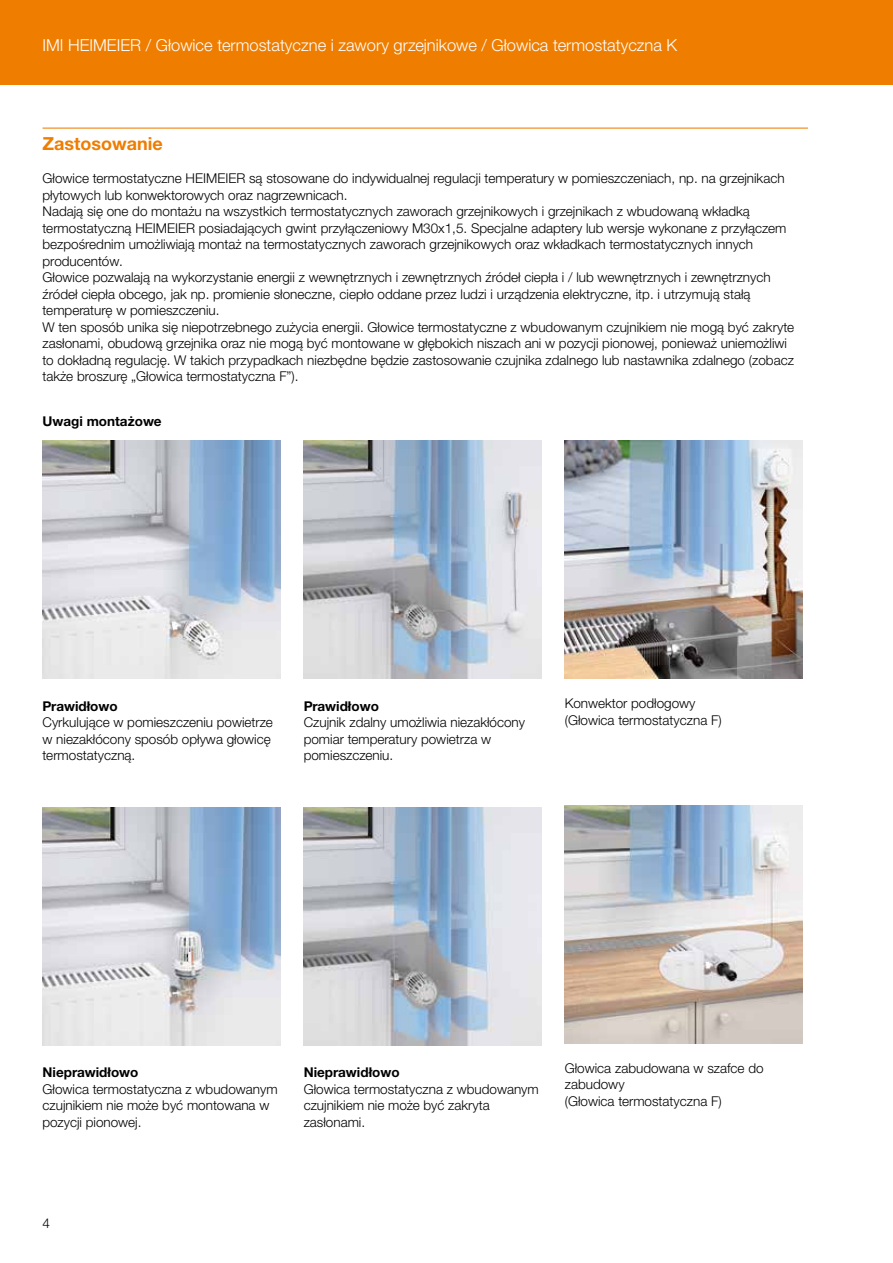
<style>
.page{position:relative;width:893px;height:1263px;background:#fff}
.page>*{position:absolute;margin:0;border:0;box-sizing:border-box;transform-origin:0 0}
.t1{font:700 18px "Helvetica Neue LTW1 G";color:#ef7d00}
.t2{font:300 16.5px "Helvetica Neue LTW1 G";color:#fff}
.t3{font:300 13.5px/16.5px "Helvetica Neue LTW1 G";color:#000}
.t4{font:700 13.5px "Helvetica Neue LTW1 G";color:#000}
</style>
<div class="page">
<div style="left:0;top:0;width:893px;height:85px;background:#ef7d00"></div>
<hr style="left:43px;top:128px;width:765px;height:1px;background:#ef7d00">
<img style="left:43px;top:441px;width:238px;height:238px">
<img style="left:43px;top:807px;width:238px;height:238px">
<img style="left:304px;top:441px;width:238px;height:238px">
<img style="left:304px;top:807px;width:238px;height:238px">
<img style="left:565px;top:441px;width:238px;height:238px">
<img style="left:565px;top:805px;width:238px;height:238px">
<p class="t2" style="left:43px;top:35px;width:636px">IMI HEIMEIER / Głowice termostatyczne i zawory grzejnikowe / Głowica termostatyczna K</p>
<h1 class="t1" style="left:43px;top:132px;width:122px">Zastosowanie</h1>
<p class="t3" style="left:43px;top:170px;width:753px">Głowice termostatyczne HEIMEIER są stosowane do indywidualnej regulacji temperatury w pomieszczeniach, np. na grzejnikach płytowych lub konwektorowych oraz nagrzewnicach.<br>Nadają się one do montażu na wszystkich termostatycznych zaworach grzejnikowych i grzejnikach z wbudowaną wkładką termostatyczną HEIMEIER posiadających gwint przyłączeniowy M30x1,5. Specjalne adaptery lub wersje wykonane z przyłączem bezpośrednim umożliwiają montaż na termostatycznych zaworach grzejnikowych oraz wkładkach termostatycznych innych producentów.<br>Głowice pozwalają na wykorzystanie energii z wewnętrznych i zewnętrznych źródeł ciepła i / lub wewnętrznych i zewnętrznych źródeł ciepła obcego, jak np. promienie słoneczne, ciepło oddane przez ludzi i urządzenia elektryczne, itp. i utrzymują stałą temperaturę w pomieszczeniu.<br>W ten sposób unika się niepotrzebnego zużycia energii. Głowice termostatyczne z wbudowanym czujnikiem nie mogą być zakryte zasłonami, obudową grzejnika oraz nie mogą być montowane w głębokich niszach ani w pozycji pionowej, ponieważ uniemożliwi to dokładną regulację. W takich przypadkach niezbędne będzie zastosowanie czujnika zdalnego lub nastawnika zdalnego (zobacz także broszurę „Głowica termostatyczna F”).</p>
<p class="t4" style="left:43px;top:413px;width:121px">Uwagi montażowe</p>
<p class="t4" style="left:43px;top:697px;width:77px">Prawidłowo</p>
<p class="t3" style="left:43px;top:714px;width:232px">Cyrkulujące w pomieszczeniu powietrze w niezakłócony sposób opływa głowicę termostatyczną.</p>
<p class="t4" style="left:304px;top:697px;width:77px">Prawidłowo</p>
<p class="t3" style="left:304px;top:714px;width:223px">Czujnik zdalny umożliwia niezakłócony pomiar temperatury powietrza w pomieszczeniu.</p>
<p class="t3" style="left:565px;top:695px;width:158px">Konwektor podłogowy (Głowica termostatyczna F)</p>
<p class="t4" style="left:43px;top:1064px;width:97px">Nieprawidłowo</p>
<p class="t3" style="left:43px;top:1081px;width:237px">Głowica termostatyczna z wbudowanym czujnikiem nie może być montowana w pozycji pionowej.</p>
<p class="t4" style="left:304px;top:1064px;width:97px">Nieprawidłowo</p>
<p class="t3" style="left:304px;top:1081px;width:237px">Głowica termostatyczna z wbudowanym czujnikiem nie może być zakryta zasłonami.</p>
<p class="t3" style="left:565px;top:1060px;width:200px">Głowica zabudowana w szafce do zabudowy<br>(Głowica termostatyczna F)</p>
<p class="t3" style="left:43px;top:1215px;width:9px">4</p>
</div>
